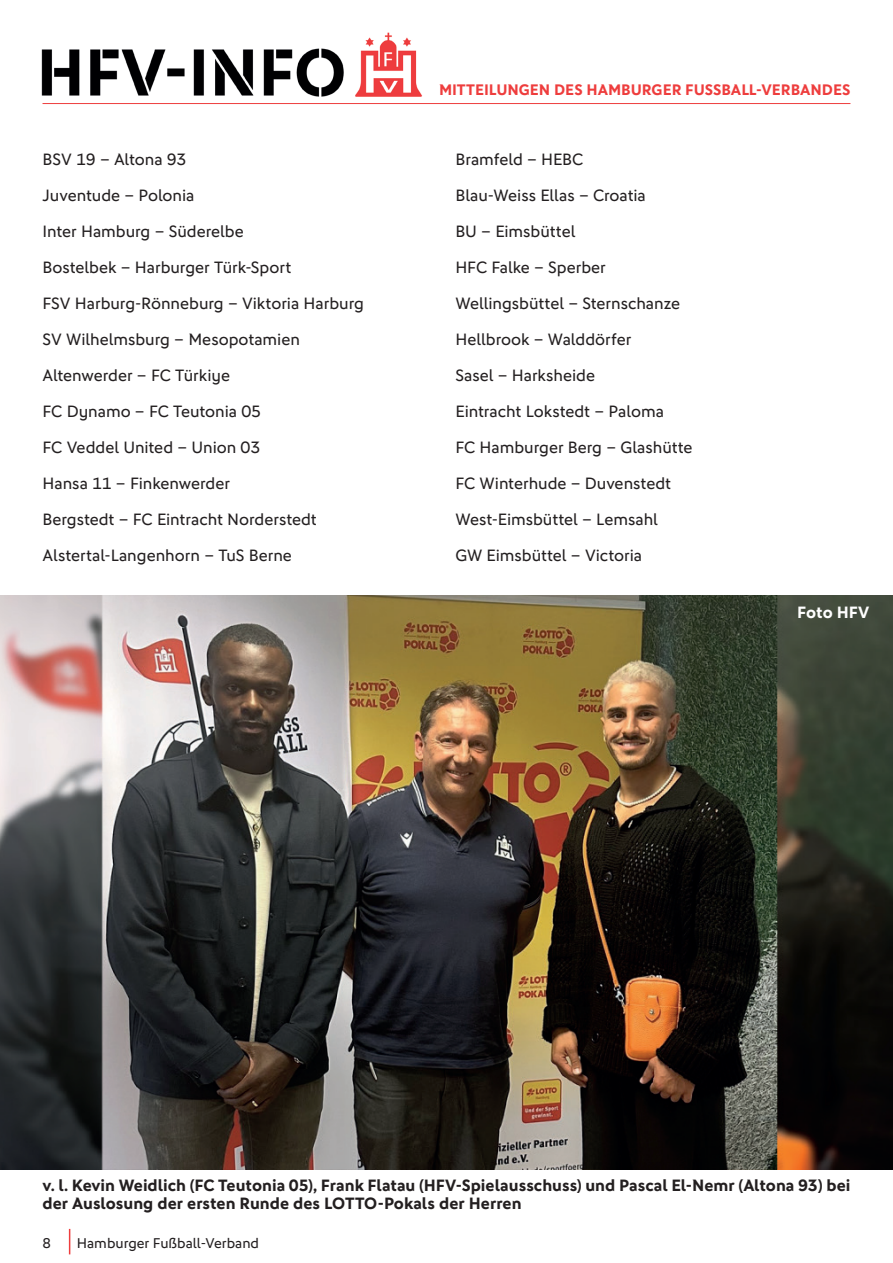
<style>
.page{position:relative;width:893px;height:1263px;background:#fff}
.page>*{position:absolute;margin:0;border:0;box-sizing:border-box;transform-origin:0 0}
.t1{font:16.5px/36px "DFB Sans";color:#231f20}
.t2{font:700 16.5px/18px "DFB Sans";color:#231f20}
.t3{font:700 16.5px "DFB Sans";letter-spacing:-.005em;color:#fff}
.t4{font:700 15.3px "DFB Sans";color:#ee3d3d}
.t5{font:14.25px "DFB Sans";color:#231f20}
</style>
<div class="page">
<svg style="left:69px;top:1229px;width:1px;height:25px"></svg>
<img style="left:41px;top:32px;width:381px;height:65px">
<hr style="left:43px;top:103px;width:807px;height:1px;background:#ee3d3d">
<img style="left:0;top:596px;width:893px;height:574px">
<p class="t4" style="left:439px;top:80px;width:413px">MITTEILUNGEN DES HAMBURGER FUSSBALL-VERBANDES</p>
<p class="t1" style="left:43px;top:141px;width:323px">BSV 19 – Altona 93<br>Juventude – Polonia<br>Inter Hamburg – Süderelbe<br>Bostelbek – Harburger Türk-Sport<br>FSV Harburg-Rönneburg – Viktoria Harburg<br>SV Wilhelmsburg – Mesopotamien<br>Altenwerder – FC Türkiye<br>FC Dynamo – FC Teutonia 05<br>FC Veddel United – Union 03<br>Hansa 11 – Finkenwerder<br>Bergstedt – FC Eintracht Norderstedt<br>Alstertal-Langenhorn – TuS Berne</p>
<p class="t1" style="left:455px;top:141px;width:239px">Bramfeld – HEBC<br>Blau-Weiss Ellas – Croatia<br>BU – Eimsbüttel<br>HFC Falke – Sperber<br>Wellingsbüttel – Sternschanze<br>Hellbrook – Walddörfer<br>Sasel – Harksheide<br>Eintracht Lokstedt – Paloma<br>FC Hamburger Berg – Glashütte<br>FC Winterhude – Duvenstedt<br>West-Eimsbüttel – Lemsahl<br>GW Eimsbüttel – Victoria</p>
<p class="t3" style="left:797px;top:603px;width:74px">Foto HFV</p>
<p class="t2" style="left:43px;top:1176px;width:809px">v. l. Kevin Weidlich (FC Teutonia 05), Frank Flatau (HFV-Spielausschuss) und Pascal El-Nemr (Altona 93) bei der Auslosung der ersten Runde des LOTTO-Pokals der Herren</p>
<p class="t5" style="left:43px;top:1235px;width:10px">8</p>
<p class="t5" style="left:77px;top:1235px;width:184px">Hamburger Fußball-Verband</p>
</div>
